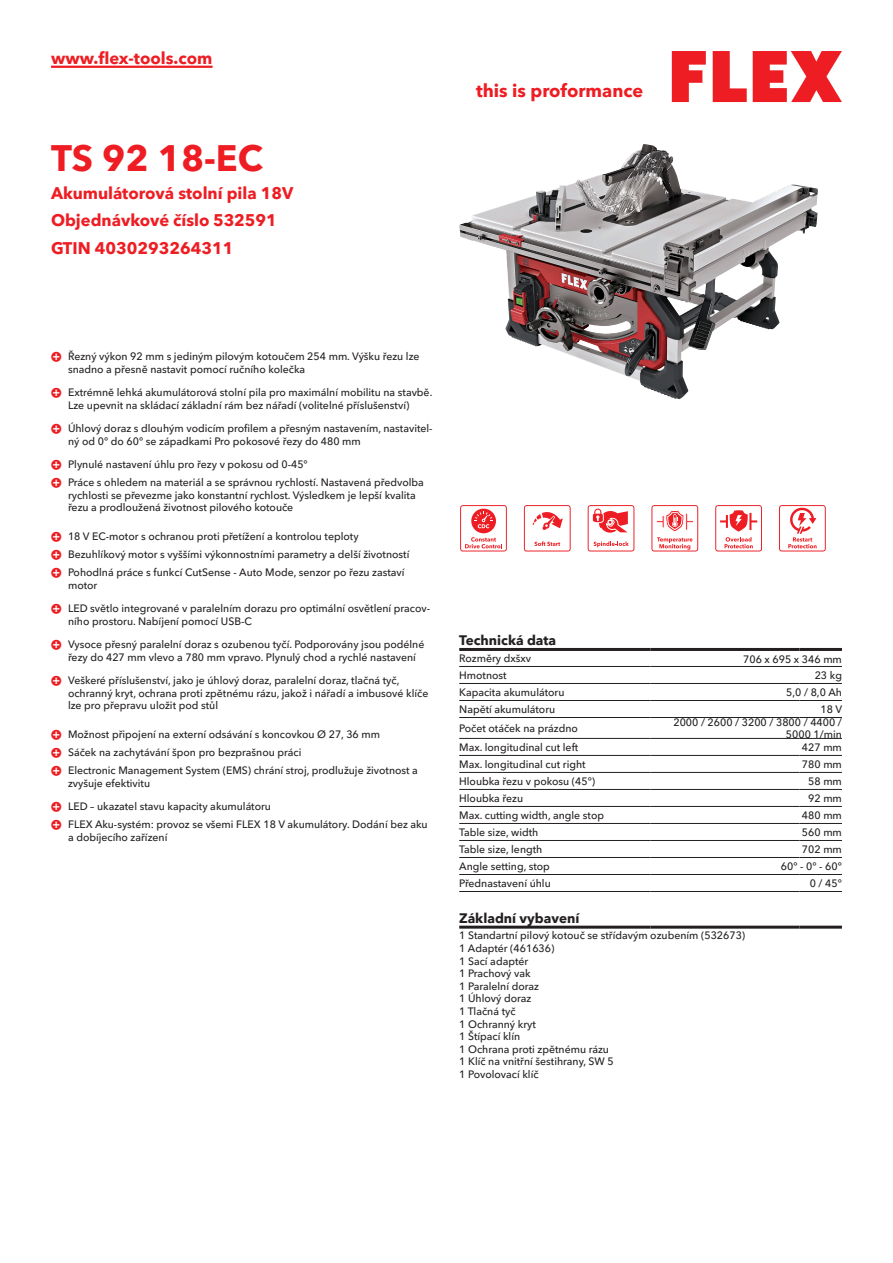
<style>
.page{position:relative;width:893px;height:1263px;background:#fff}
.page>*{position:absolute;margin:0;border:0;box-sizing:border-box;transform-origin:0 0}
.CB_AF_Product-name{font:700 36px "Avenir Next W1 G";color:#ee1d23}
.t1{font:700 18px "Avenir Next W1 G";color:#ee1d23}
.CB_AF_Product-short{font:700 16.5px "Avenir Next W1 G";color:#ee1d23}
.CB_AF_Order-number{font:700 16.5px "Avenir Next W1 G";color:#ee1d23}
.CB_AF_Table-headline{font:700 13.5px "Avenir Next W1 G";color:#231f20}
.CB_AF_Table-specific{font:500 10.5px/12.6px "Avenir Next W1 G";color:#231f20}
</style>
<div class="page">
<svg style="left:672px;top:51px;width:34px;height:51px"></svg>
<svg style="left:713px;top:51px;width:34px;height:51px"></svg>
<svg style="left:753px;top:51px;width:89px;height:51px"></svg>
<hr style="left:51px;top:66px;width:162px;height:2px;background:#ee1d23">
<img style="left:459px;top:146px;width:359px;height:253px">
<hr style="left:459px;top:666px;width:192px;height:1px;background:#231f20">
<hr style="left:651px;top:666px;width:148px;height:1px;background:#231f20">
<hr style="left:799px;top:666px;width:43px;height:1px;background:#231f20">
<hr style="left:459px;top:683px;width:192px;height:1px;background:#231f20">
<hr style="left:651px;top:683px;width:148px;height:1px;background:#231f20">
<hr style="left:799px;top:683px;width:43px;height:1px;background:#231f20">
<hr style="left:459px;top:700px;width:192px;height:1px;background:#231f20">
<hr style="left:651px;top:700px;width:148px;height:1px;background:#231f20">
<hr style="left:799px;top:700px;width:43px;height:1px;background:#231f20">
<hr style="left:459px;top:717px;width:192px;height:1px;background:#231f20">
<hr style="left:651px;top:717px;width:148px;height:1px;background:#231f20">
<hr style="left:799px;top:717px;width:43px;height:1px;background:#231f20">
<hr style="left:459px;top:738px;width:192px;height:1px;background:#231f20">
<hr style="left:651px;top:738px;width:148px;height:1px;background:#231f20">
<hr style="left:799px;top:738px;width:43px;height:1px;background:#231f20">
<hr style="left:459px;top:755px;width:192px;height:1px;background:#231f20">
<hr style="left:651px;top:755px;width:148px;height:1px;background:#231f20">
<hr style="left:799px;top:755px;width:43px;height:1px;background:#231f20">
<hr style="left:459px;top:772px;width:192px;height:1px;background:#231f20">
<hr style="left:651px;top:772px;width:148px;height:1px;background:#231f20">
<hr style="left:799px;top:772px;width:43px;height:1px;background:#231f20">
<hr style="left:459px;top:789px;width:192px;height:1px;background:#231f20">
<hr style="left:651px;top:789px;width:148px;height:1px;background:#231f20">
<hr style="left:799px;top:789px;width:43px;height:1px;background:#231f20">
<hr style="left:459px;top:806px;width:192px;height:1px;background:#231f20">
<hr style="left:651px;top:806px;width:148px;height:1px;background:#231f20">
<hr style="left:799px;top:806px;width:43px;height:1px;background:#231f20">
<hr style="left:459px;top:823px;width:192px;height:1px;background:#231f20">
<hr style="left:651px;top:823px;width:148px;height:1px;background:#231f20">
<hr style="left:799px;top:823px;width:43px;height:1px;background:#231f20">
<hr style="left:459px;top:840px;width:192px;height:1px;background:#231f20">
<hr style="left:651px;top:840px;width:148px;height:1px;background:#231f20">
<hr style="left:799px;top:840px;width:43px;height:1px;background:#231f20">
<hr style="left:459px;top:857px;width:192px;height:1px;background:#231f20">
<hr style="left:651px;top:857px;width:148px;height:1px;background:#231f20">
<hr style="left:799px;top:857px;width:43px;height:1px;background:#231f20">
<hr style="left:459px;top:874px;width:192px;height:1px;background:#231f20">
<hr style="left:651px;top:874px;width:148px;height:1px;background:#231f20">
<hr style="left:799px;top:874px;width:43px;height:1px;background:#231f20">
<hr style="left:459px;top:891px;width:192px;height:1px;background:#231f20">
<hr style="left:651px;top:891px;width:148px;height:1px;background:#231f20">
<hr style="left:799px;top:891px;width:43px;height:1px;background:#231f20">
<hr style="left:459px;top:648px;width:192px;height:3px;background:#231f20">
<hr style="left:651px;top:648px;width:148px;height:3px;background:#231f20">
<hr style="left:799px;top:648px;width:43px;height:3px;background:#231f20">
<hr style="left:459px;top:926px;width:192px;height:3px;background:#231f20">
<hr style="left:651px;top:926px;width:148px;height:3px;background:#231f20">
<hr style="left:799px;top:926px;width:43px;height:3px;background:#231f20">
<svg style="left:460px;top:505px;width:47px;height:46px"></svg>
<svg style="left:524px;top:505px;width:47px;height:46px"></svg>
<svg style="left:588px;top:505px;width:46px;height:46px"></svg>
<svg style="left:651px;top:505px;width:47px;height:46px"></svg>
<svg style="left:715px;top:505px;width:47px;height:46px"></svg>
<svg style="left:779px;top:505px;width:47px;height:46px"></svg>
<h3 class="CB_AF_Product-short" style="left:51px;top:45px;width:163px">www.flex-tools.com</h3>
<p class="CB_AF_Product-name" style="left:51px;top:130px;width:213px">TS 92 18-EC</p>
<p class="CB_AF_Product-short" style="left:51px;top:180px;width:244px">Akumulátorová stolní pila 18V</p>
<p class="CB_AF_Order-number" style="left:51px;top:207px;width:227px">Objednávkové číslo 532591</p>
<p class="CB_AF_Order-number" style="left:51px;top:235px;width:184px">GTIN 4030293264311</p>
<h2 class="t1" style="left:476px;top:77px;width:169px">this is proformance</h2>
<p class="CB_AF_Table-specific" style="left:68px;top:349px;width:353px">Řezný výkon 92 mm s jediným pilovým kotoučem 254 mm. Výšku řezu lze snadno a přesně nastavit pomocí ručního kolečka</p>
<p class="CB_AF_Table-specific" style="left:68px;top:385px;width:366px">Extrémně lehká akumulátorová stolní pila pro maximální mobilitu na stavbě.<br>Lze upevnit na skládací základní rám bez nářadí (volitelné příslušenství)</p>
<p class="CB_AF_Table-specific" style="left:68px;top:421px;width:366px">Úhlový doraz s dlouhým vodicím profilem a přesným nastavením, nastavitel&shy;ný od 0° do 60° se západkami Pro pokosové řezy do 480 mm</p>
<p class="CB_AF_Table-specific" style="left:68px;top:457px;width:241px">Plynulé nastavení úhlu pro řezy v pokosu od 0-45°</p>
<p class="CB_AF_Table-specific" style="left:68px;top:475px;width:357px">Práce s ohledem na materiál a se správnou rychlostí. Nastavená předvolba rychlosti se převezme jako konstantní rychlost. Výsledkem je lepší kvalita řezu a prodloužená životnost pilového kotouče</p>
<p class="CB_AF_Table-specific" style="left:68px;top:529px;width:292px">18 V EC-motor s ochranou proti přetížení a kontrolou teploty</p>
<p class="CB_AF_Table-specific" style="left:68px;top:547px;width:343px">Bezuhlíkový motor s vyššími výkonnostními parametry a delší životností</p>
<p class="CB_AF_Table-specific" style="left:68px;top:565px;width:338px">Pohodlná práce s funkcí CutSense - Auto Mode, senzor po řezu zastaví motor</p>
<p class="CB_AF_Table-specific" style="left:68px;top:601px;width:364px">LED světlo integrované v paralelním dorazu pro optimální osvětlení pracov&shy;ního prostoru. Nabíjení pomocí USB-C</p>
<p class="CB_AF_Table-specific" style="left:68px;top:637px;width:358px">Vysoce přesný paralelní doraz s ozubenou tyčí. Podporovány jsou podélné řezy do 427 mm vlevo a 780 mm vpravo. Plynulý chod a rychlé nastavení</p>
<p class="CB_AF_Table-specific" style="left:68px;top:673px;width:362px">Veškeré příslušenství, jako je úhlový doraz, paralelní doraz, tlačná tyč, ochranný kryt, ochrana proti zpětnému rázu, jakož i nářadí a imbusové klíče lze pro přepravu uložit pod stůl</p>
<p class="CB_AF_Table-specific" style="left:68px;top:727px;width:314px">Možnost připojení na externí odsávání s koncovkou Ø 27, 36 mm</p>
<p class="CB_AF_Table-specific" style="left:68px;top:745px;width:235px">Sáček na zachytávání špon pro bezprašnou práci</p>
<p class="CB_AF_Table-specific" style="left:68px;top:763px;width:351px">Electronic Management System (EMS) chrání stroj, prodlužuje životnost a zvyšuje efektivitu</p>
<p class="CB_AF_Table-specific" style="left:68px;top:799px;width:204px">LED – ukazatel stavu kapacity akumulátoru</p>
<p class="CB_AF_Table-specific" style="left:68px;top:817px;width:361px">FLEX Aku-systém: provoz se všemi FLEX 18 V akumulátory. Dodání bez aku a dobíjecího zařízení</p>
<p class="CB_AF_Table-headline" style="left:459px;top:630px;width:98px">Technická data</p>
<p class="CB_AF_Table-specific" style="left:459px;top:651px;width:73px">Rozměry dxšxv</p>
<p class="CB_AF_Table-specific" style="left:743px;top:652px;width:100px">706 x 695 x 346 mm</p>
<p class="CB_AF_Table-specific" style="left:459px;top:668px;width:49px">Hmotnost</p>
<p class="CB_AF_Table-specific" style="left:815px;top:668px;width:29px">23 kg</p>
<p class="CB_AF_Table-specific" style="left:459px;top:685px;width:107px">Kapacita akumulátoru</p>
<p class="CB_AF_Table-specific" style="left:786px;top:685px;width:57px">5,0 / 8,0 Ah</p>
<p class="CB_AF_Table-specific" style="left:459px;top:702px;width:97px">Napětí akumulátoru</p>
<p class="CB_AF_Table-specific" style="left:820px;top:702px;width:23px">18 V</p>
<p class="CB_AF_Table-specific" style="left:459px;top:721px;width:120px">Počet otáček na prázdno</p>
<p class="CB_AF_Table-specific" style="left:673px;top:715px;width:170px;text-align:right">2000 / 2600 / 3200 / 3800 / 4400 /<br>5000 1/min</p>
<p class="CB_AF_Table-specific" style="left:459px;top:740px;width:120px">Max. longitudinal cut left</p>
<p class="CB_AF_Table-specific" style="left:802px;top:740px;width:41px">427 mm</p>
<p class="CB_AF_Table-specific" style="left:459px;top:757px;width:128px">Max. longitudinal cut right</p>
<p class="CB_AF_Table-specific" style="left:802px;top:757px;width:41px">780 mm</p>
<p class="CB_AF_Table-specific" style="left:459px;top:774px;width:137px">Hloubka řezu v pokosu (45°)</p>
<p class="CB_AF_Table-specific" style="left:808px;top:774px;width:35px">58 mm</p>
<p class="CB_AF_Table-specific" style="left:459px;top:791px;width:65px">Hloubka řezu</p>
<p class="CB_AF_Table-specific" style="left:808px;top:791px;width:35px">92 mm</p>
<p class="CB_AF_Table-specific" style="left:459px;top:808px;width:146px">Max. cutting width, angle stop</p>
<p class="CB_AF_Table-specific" style="left:802px;top:808px;width:41px">480 mm</p>
<p class="CB_AF_Table-specific" style="left:459px;top:825px;width:81px">Table size, width</p>
<p class="CB_AF_Table-specific" style="left:802px;top:825px;width:41px">560 mm</p>
<p class="CB_AF_Table-specific" style="left:459px;top:842px;width:85px">Table size, length</p>
<p class="CB_AF_Table-specific" style="left:802px;top:842px;width:41px">702 mm</p>
<p class="CB_AF_Table-specific" style="left:459px;top:859px;width:92px">Angle setting, stop</p>
<p class="CB_AF_Table-specific" style="left:781px;top:859px;width:63px">60° - 0° - 60°</p>
<p class="CB_AF_Table-specific" style="left:459px;top:876px;width:93px">Přednastavení úhlu</p>
<p class="CB_AF_Table-specific" style="left:810px;top:876px;width:34px">0 / 45°</p>
<p class="CB_AF_Table-headline" style="left:459px;top:907px;width:122px">Základní vybavení</p>
<p class="CB_AF_Table-specific" style="left:459px;top:928px;width:287px">1 Standartní pilový kotouč se střídavým ozubením (532673)<br>1 Adaptér (461636)<br>1 Sací adaptér<br>1 Prachový vak<br>1 Paralelní doraz<br>1 Úhlový doraz<br>1 Tlačná tyč<br>1 Ochranný kryt<br>1 Štípací klín<br>1 Ochrana proti zpětnému rázu<br>1 Klíč na vnitřní šestihrany, SW 5<br>1 Povolovací klíč</p>
</div>
